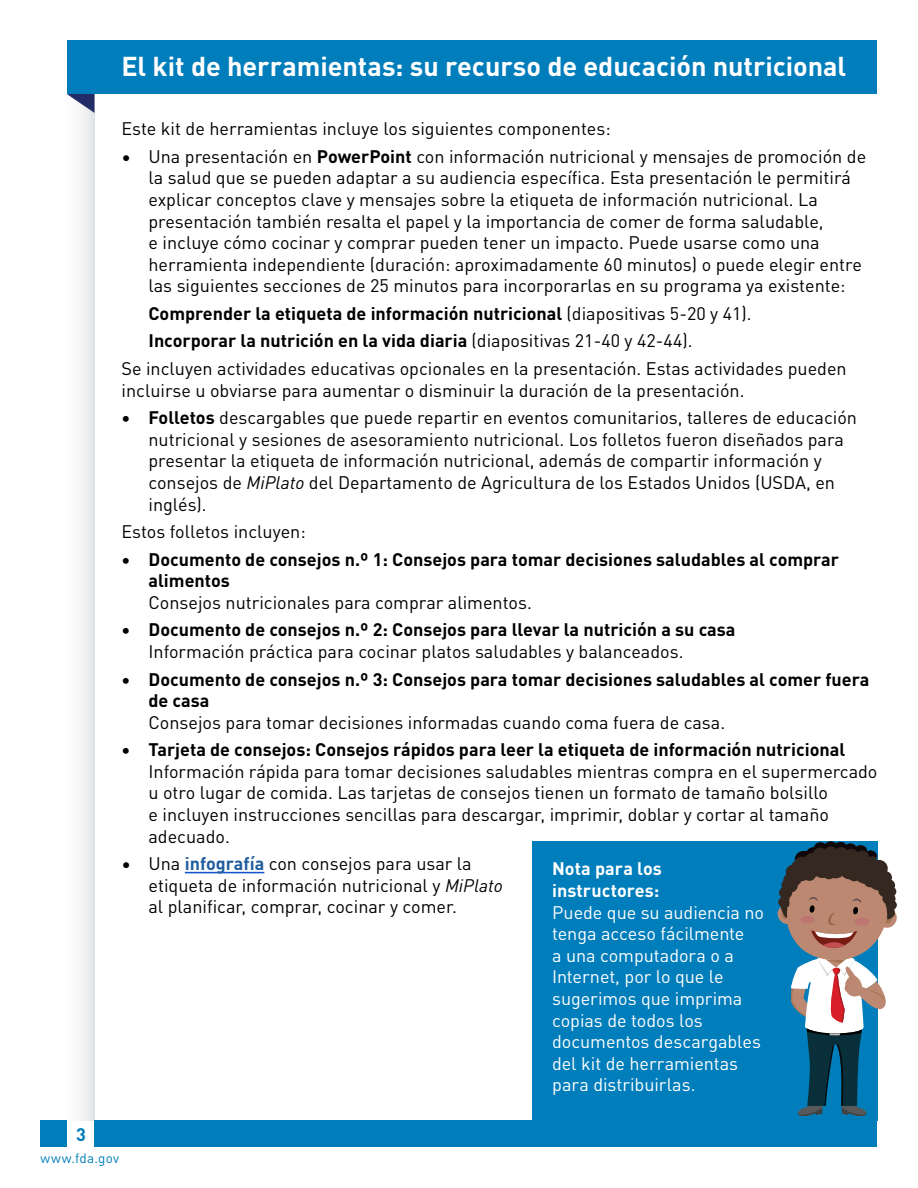
<style>
.page{position:relative;width:918px;height:1188px;background:#fff}
.page>*{position:absolute;margin:0;border:0;box-sizing:border-box;transform-origin:0 0}
.t1{font:700 27px "DIN Pro";letter-spacing:-.005em;color:#fff}
.t2{font:18px/21.6px "DIN Pro";color:#000}
.t3{font:700 18px/21.6px "DIN Pro";color:#000}
.t4{font:18px/21.6px "DIN Pro";letter-spacing:-.005em;color:#fff}
.t5{font:700 18px/21.6px "DIN Pro";color:#fff}
.t6{font:700 18px "DIN Pro";color:#007dbb}
.t7{font:13.5px "DIN Pro";letter-spacing:.015em;color:#007dbb}
.s1{font-weight:700}
.s2{font-weight:400}
.s3{font-style:italic}
.s4{font-weight:700;color:#215e9e}
</style>
<div class="page">
<hr style="left:185px;top:872px;width:79px;height:1px;background:#15c">
<div style="left:40px;top:40px;width:54px;height:1080px;background:linear-gradient(to right,#fff,#edeeef)"></div>
<div style="left:94px;top:1120px;width:784px;height:28px;background:#007dbb"></div>
<div style="left:40px;top:1120px;width:28px;height:28px;background:#007dbb"></div>
<svg style="left:68px;top:94px;width:26px;height:19px"></svg>
<div style="left:68px;top:40px;width:810px;height:54px;background:#007dbb"></div>
<div style="left:532px;top:841px;width:346px;height:279px;background:#007dbb"></div>
<svg style="left:777px;top:841px;width:120px;height:275px"></svg>
<p class="t1" style="left:122px;top:45px;width:726px">El kit de herramientas: su recurso de educación nutricional</p>
<p class="t6" style="left:76px;top:1120px;width:11px">3</p>
<p class="t2" style="left:122px;top:117px;width:491px">Este kit de herramientas incluye los siguientes componentes:</p>
<p class="t2" style="left:148px;top:144px;width:719px;text-indent:-27px">• Una presentación en <span class="s1">PowerPoint</span> con información nutricional y mensajes de promoción de la salud que se pueden adaptar a su audiencia específica. Esta presentación le permitirá explicar conceptos clave y mensajes sobre la etiqueta de información nutricional. La presentación también resalta el papel y la importancia de comer de forma saludable,<br>e incluye cómo cocinar y comprar pueden tener un impacto. Puede usarse como una herramienta independiente (duración: aproximadamente 60 minutos) o puede elegir entre las siguientes secciones de 25 minutos para incorporarlas en su programa ya existente:</p>
<p class="t3" style="left:148px;top:302px;width:605px">Comprender la etiqueta de información nutricional <span class="s2">(diapositivas 5-20 y 41).</span></p>
<p class="t3" style="left:148px;top:329px;width:546px">Incorporar la nutrición en la vida diaria <span class="s2">(diapositivas 21-40 y 42-44).</span></p>
<p class="t2" style="left:122px;top:357px;width:727px">Se incluyen actividades educativas opcionales en la presentación. Estas actividades pueden incluirse u obviarse para aumentar o disminuir la duración de la presentación.</p>
<p class="t2" style="left:148px;top:406px;width:710px;text-indent:-27px"><span class="s1">• Folletos</span> descargables que puede repartir en eventos comunitarios, talleres de educación nutricional y sesiones de asesoramiento nutricional. Los folletos fueron diseñados para presentar la etiqueta de información nutricional, además de compartir información y consejos de <span class="s3">MiPlato</span> del Departamento de Agricultura de los Estados Unidos (USDA, en inglés).</p>
<p class="t2" style="left:122px;top:520px;width:186px">Estos folletos incluyen:</p>
<p class="t3" style="left:148px;top:547px;width:692px;text-indent:-27px">• Documento de consejos n.º 1: Consejos para tomar decisiones saludables al comprar alimentos<br><span class="s2">Consejos nutricionales para comprar alimentos.</span></p>
<p class="t3" style="left:148px;top:618px;width:589px;text-indent:-27px">• Documento de consejos n.º 2: Consejos para llevar la nutrición a su casa<br><span class="s2">Información práctica para cocinar platos saludables y balanceados.</span></p>
<p class="t3" style="left:148px;top:667px;width:722px;text-indent:-27px">• Documento de consejos n.º 3: Consejos para tomar decisiones saludables al comer fuera de casa<br><span class="s2">Consejos para tomar decisiones informadas cuando coma fuera de casa.</span></p>
<p class="t2" style="left:148px;top:738px;width:731px;text-indent:-27px"><span class="s1">• Tarjeta de consejos: Consejos rápidos para leer la etiqueta de información nutricional </span>Información rápida para tomar decisiones saludables mientras compra en el supermercado u otro lugar de comida. Las tarjetas de consejos tienen un formato de tamaño bolsillo<br>e incluyen instrucciones sencillas para descargar, imprimir, doblar y cortar al tamaño adecuado.</p>
<p class="t2" style="left:148px;top:852px;width:356px;text-indent:-27px">• Una <span class="s4">infografía</span> con consejos para usar la etiqueta de información nutricional y <span class="s3">MiPlato </span>al planificar, comprar, cocinar y comer.</p>
<p class="t5" style="left:552px;top:857px;width:111px">Nota para los instructores:</p>
<p class="t4" style="left:552px;top:900px;width:213px">Puede que su audiencia no tenga acceso fácilmente<br>a una computadora o a<br>Internet, por lo que le sugerimos que imprima copias de todos los documentos descargables del kit de herramientas para distribuirlas.</p>
<p class="t7" style="left:40px;top:1148px;width:80px">www.fda.gov</p>
</div>
